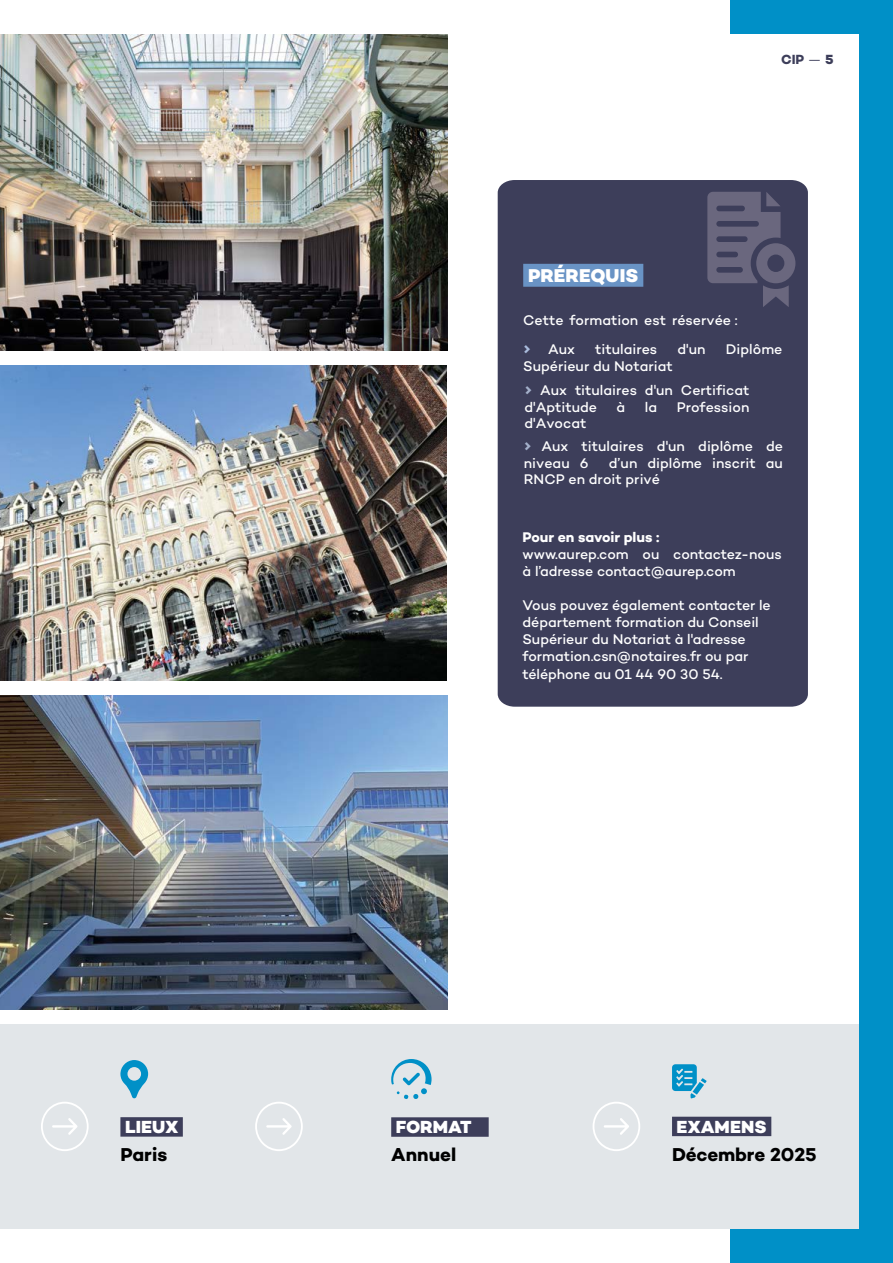
<style>
.page{position:relative;width:893px;height:1263px;background:#fff}
.page>*{position:absolute;margin:0;border:0;box-sizing:border-box;transform-origin:0 0}
.t1{font:700 18.9px "Campton";letter-spacing:-.01em;color:#000}
.t2{font:800 18.9px "Campton";letter-spacing:.005em;color:#fff}
.t3{font:800 17.85px "Campton";letter-spacing:.01em;color:#fff}
.t4{font:500 14.25px/17.1px "Campton";color:#fff}
.t5{font:700 14.25px "Campton";letter-spacing:-.005em;color:#fff}
.t6{font:700 13.5px "Campton";color:#3d3e5a}
.s1{font-weight:400}
.s2{font-weight:800}
.s3{font-weight:800;color:#abbdde}
.s4{font-weight:800;color:#a5b1cb}
</style>
<div class="page">
<div style="left:730px;top:0;width:163px;height:1263px;background:#0090c7"></div>
<div style="left:0;top:34px;width:859px;height:1195px;background:#fff"></div>
<div style="left:0;top:1025px;width:859px;height:204px;background:#e2e6e9"></div>
<div style="left:498px;top:180px;width:310px;height:527px;background:#3d3e5a"></div>
<svg style="left:707px;top:192px;width:88px;height:115px"></svg>
<div style="left:523px;top:264px;width:120px;height:23px;background:#6993c5"></div>
<div style="left:120px;top:1117px;width:63px;height:19px;background:#3d3e5a"></div>
<svg style="left:120px;top:1060px;width:28px;height:39px"></svg>
<svg style="left:255px;top:1102px;width:48px;height:49px"></svg>
<svg style="left:41px;top:1102px;width:48px;height:49px"></svg>
<svg style="left:593px;top:1102px;width:47px;height:49px"></svg>
<div style="left:391px;top:1117px;width:98px;height:20px;background:#3d3e5a"></div>
<svg style="left:391px;top:1059px;width:41px;height:40px"></svg>
<div style="left:672px;top:1117px;width:99px;height:19px;background:#3d3e5a"></div>
<svg style="left:672px;top:1064px;width:35px;height:34px"></svg>
<img style="left:0;top:695px;width:448px;height:315px">
<img style="left:0;top:366px;width:446px;height:314px">
<img style="left:0;top:34px;width:448px;height:317px">
<p class="t3" style="left:125px;top:1116px;width:55px">LIEUX</p>
<h1 class="t1" style="left:120px;top:1143px;width:48px">Paris</h1>
<p class="t6" style="left:781px;top:51px;width:54px">CIP <span class="s1">—</span> <span class="s2">5</span></p>
<h1 class="t2" style="left:528px;top:263px;width:112px">PRÉREQUIS</h1>
<p class="t4" style="left:523px;top:305px;width:216px;line-height:29.5px">Cette formation est réservée : <span class="s3">↑</span> Aux</p>
<p class="t4" style="left:595px;top:341px;width:64px">titulaires</p>
<p class="t4" style="left:677px;top:341px;width:30px">d'un</p>
<p class="t4" style="left:726px;top:341px;width:58px">Diplôme</p>
<p class="t4" style="left:523px;top:357px;width:151px">Supérieur du Notariat</p>
<p class="t4" style="left:524px;top:382px;width:226px;line-height:16.5px"><span class="s4">↑</span> Aux titulaires d'un Certificat d'Aptitude</p>
<p class="t4" style="left:617px;top:398px;width:10px">à</p>
<p class="t4" style="left:645px;top:398px;width:14px">la</p>
<p class="t4" style="left:677px;top:398px;width:74px">Profession</p>
<p class="t4" style="left:524px;top:415px;width:63px">d'Avocat</p>
<p class="t4" style="left:524px;top:437px;width:261px;line-height:16.6px"><span class="s4">↑</span> Aux titulaires d'un diplôme de niveau 6</p>
<p class="t4" style="left:524px;top:454px;width:261px;text-indent:85px">d’un diplôme inscrit au<br>RNCP en droit privé</p>
<p class="t5" style="left:523px;top:528px;width:138px">Pour en savoir plus :</p>
<p class="t4" style="left:523px;top:545px;width:261px">www.aurep.com ou contactez-nous à l’adresse contact@aurep.com</p>
<p class="t4" style="left:523px;top:596px;width:250px">Vous pouvez également contacter le département formation du Conseil Supérieur du Notariat à l'adresse formation.csn@notaires.fr ou par téléphone au 01 44 90 30 54.</p>
<p class="t3" style="left:396px;top:1116px;width:77px">FORMAT</p>
<h1 class="t1" style="left:391px;top:1143px;width:67px">Annuel</h1>
<p class="t3" style="left:677px;top:1115px;width:92px">EXAMENS</p>
<h1 class="t1" style="left:672px;top:1142px;width:146px">Décembre 2025</h1>
</div>
